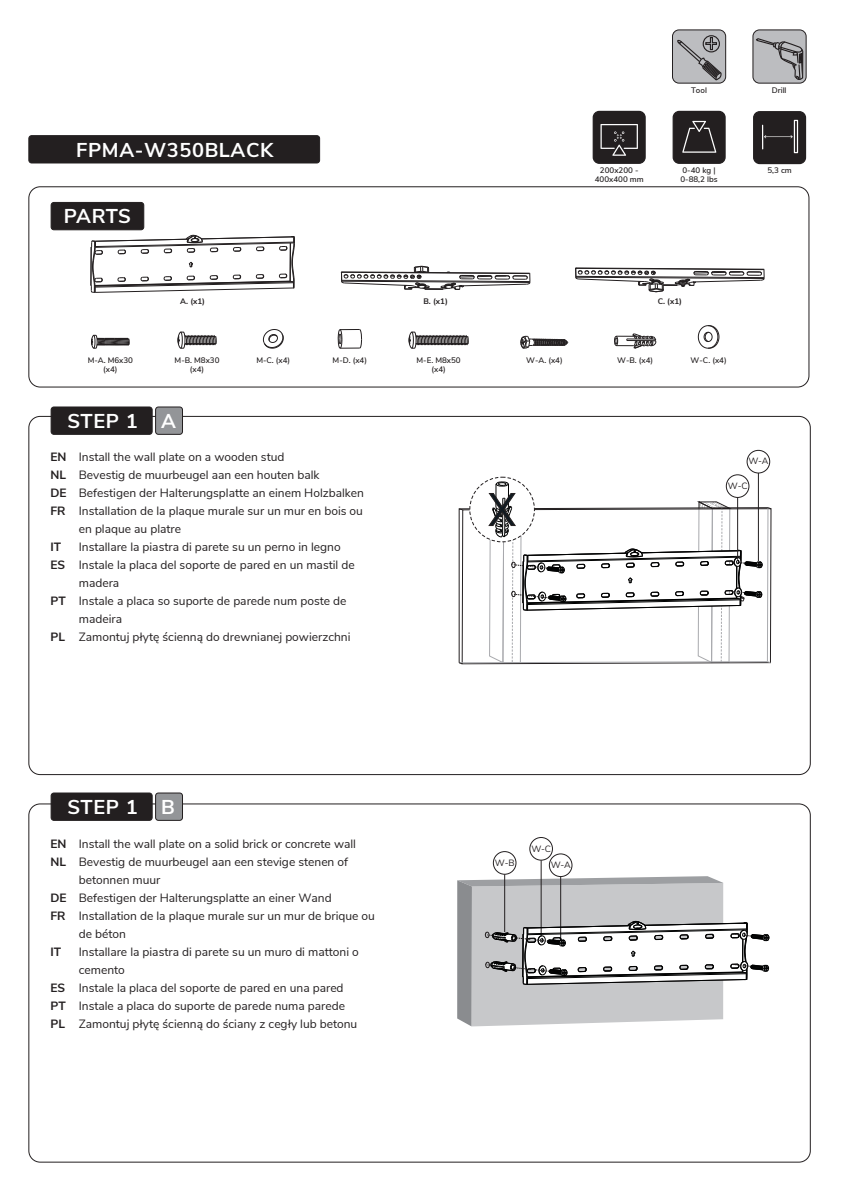
<style>
.page{position:relative;width:842px;height:1191px;background:#fff}
.page>*{position:absolute;margin:0;border:0;box-sizing:border-box;transform-origin:0 0}
.t1{font:700 20px "Nunito Sans";letter-spacing:.03em;color:#fff}
.t2{font:12px/18px "Nunito Sans";color:#231f20}
.t3{font:700 12px/18px "Nunito Sans";color:#231f20}
.t4{font:9.2px "Nunito Sans";color:#231f20}
.t5{font:600 8px/9.6px "Nunito Sans";color:#231f20;text-align:center}
.t6{font:700 8px "Nunito Sans";color:#231f20}
</style>
<div class="page">
<div style="left:28px;top:186px;width:781px;height:201px;border:1px solid #231f20;border-radius:11px"></div>
<div style="left:51px;top:202px;width:93px;height:28px;background:#231f20;border-radius:3px"></div>
<div style="left:51px;top:202px;width:93px;height:28px;border:1px solid #231f20;border-radius:3px"></div>
<div style="left:29px;top:136px;width:291px;height:27px;background:#231f20;border-radius:3px"></div>
<div style="left:28px;top:135px;width:292px;height:28px;border:1px solid #231f20;border-radius:3px"></div>
<svg style="left:673px;top:111px;width:53px;height:53px;background:#332f30"></svg>
<svg style="left:593px;top:111px;width:53px;height:53px;background:#363334"></svg>
<div style="left:753px;top:30px;width:53px;height:53px;border:1px solid #231f20;border-radius:7px"></div>
<svg style="left:755px;top:29px;width:49px;height:53px;background:#a5a5a8"></svg>
<div style="left:672px;top:30px;width:54px;height:53px;background:#bcbdc0;border-radius:7px"></div>
<div style="left:672px;top:30px;width:54px;height:53px;border:1px solid #231f20;border-radius:7px"></div>
<div style="left:703px;top:35px;width:17px;height:17px;border:1px solid #231f20;border-radius:50%"></div>
<svg style="left:677px;top:36px;width:45px;height:46px"></svg>
<svg style="left:753px;top:111px;width:53px;height:53px;background:#302d2e"></svg>
<div style="left:51px;top:407px;width:101px;height:27px;background:#231f20;border-radius:3px"></div>
<div style="left:51px;top:406px;width:102px;height:29px;border:1px solid #231f20;border-radius:3px"></div>
<div style="left:156px;top:407px;width:26px;height:27px;background:#939598;border-radius:3px"></div>
<div style="left:155px;top:406px;width:28px;height:29px;border:1px solid #231f20;border-radius:3px"></div>
<div style="left:51px;top:793px;width:101px;height:27px;background:#231f20;border-radius:3px"></div>
<div style="left:51px;top:792px;width:102px;height:29px;border:1px solid #231f20;border-radius:3px"></div>
<div style="left:156px;top:793px;width:26px;height:27px;background:#939598;border-radius:3px"></div>
<div style="left:155px;top:792px;width:28px;height:29px;border:1px solid #231f20;border-radius:3px"></div>
<svg style="left:614px;top:333px;width:43px;height:16px"></svg>
<svg style="left:698px;top:325px;width:22px;height:24px"></svg>
<svg style="left:520px;top:335px;width:49px;height:14px"></svg>
<svg style="left:90px;top:234px;width:205px;height:59px"></svg>
<hr style="left:91px;top:247px;width:1px;height:38px;background:#231f20">
<svg style="left:341px;top:265px;width:190px;height:25px"></svg>
<svg style="left:575px;top:267px;width:190px;height:25px"></svg>
<svg style="left:91px;top:335px;width:39px;height:14px"></svg>
<svg style="left:178px;top:331px;width:39px;height:18px"></svg>
<svg style="left:409px;top:331px;width:60px;height:18px"></svg>
<svg style="left:263px;top:329px;width:21px;height:20px"></svg>
<svg style="left:337px;top:329px;width:25px;height:20px"></svg>
<div style="left:747px;top:450px;width:23px;height:23px;border:1px solid #231f20;border-radius:50%"></div>
<svg style="left:726px;top:475px;width:23px;height:22px"></svg>
<div style="left:726px;top:474px;width:23px;height:24px;border:1px solid #231f20;border-radius:50%"></div>
<hr style="left:758px;top:473px;width:1px;height:88px;background:#231f20">
<svg style="left:458px;top:481px;width:314px;height:183px"></svg>
<hr style="left:737px;top:497px;width:1px;height:63px;background:#231f20">
<hr style="left:504px;top:874px;width:1px;height:58px;background:#231f20">
<hr style="left:541px;top:860px;width:1px;height:75px;background:#231f20">
<svg style="left:457px;top:876px;width:313px;height:150px"></svg>
<div style="left:549px;top:853px;width:23px;height:24px;border:1px solid #231f20;border-radius:50%"></div>
<div style="left:529px;top:837px;width:24px;height:23px;border:1px solid #231f20;border-radius:50%"></div>
<div style="left:493px;top:851px;width:23px;height:23px;border:1px solid #231f20;border-radius:50%"></div>
<h1 class="t1" style="left:76px;top:135px;width:199px">FPMA-W350BLACK</h1>
<h1 class="t1" style="left:64px;top:201px;width:69px">PARTS</h1>
<p class="t5" style="left:691px;top:85px;width:17px">Tool</p>
<p class="t5" style="left:772px;top:85px;width:16px">Drill</p>
<p class="t5" style="left:595px;top:164px;width:50px">200x200 -<br>400x400 mm</p>
<p class="t5" style="left:767px;top:164px;width:26px">5,3 cm</p>
<p class="t5" style="left:680px;top:164px;width:39px;text-align:left">0-40 kg |<br>0-88,2 lbs</p>
<p class="t6" style="left:180px;top:295px;width:26px">A. (x1)</p>
<p class="t6" style="left:423px;top:295px;width:26px">B. (x1)</p>
<p class="t6" style="left:658px;top:295px;width:26px">C. (x1)</p>
<p class="t5" style="left:88px;top:355px;width:47px">M-A. M6x30 (x4)</p>
<p class="t5" style="left:175px;top:355px;width:46px">M-B. M8x30 (x4)</p>
<p class="t5" style="left:256px;top:355px;width:35px">M-C. (x4)</p>
<p class="t5" style="left:333px;top:355px;width:36px">M-D. (x4)</p>
<p class="t5" style="left:417px;top:355px;width:46px">M-E. M8x50 (x4)</p>
<p class="t5" style="left:526px;top:355px;width:38px">W-A. (x4)</p>
<p class="t5" style="left:617px;top:355px;width:38px">W-B. (x4)</p>
<p class="t5" style="left:691px;top:355px;width:38px">W-C. (x4)</p>
<h1 class="t1" style="left:68px;top:406px;width:110px">STEP 1 A</h1>
<p class="t3" style="left:50px;top:447px;width:18px;text-align:justify">EN NL DE FR</p>
<p class="t3" style="left:50px;top:537px;width:16px">IT<br>ES</p>
<p class="t3" style="left:50px;top:591px;width:17px">PT</p>
<p class="t3" style="left:50px;top:627px;width:16px">PL</p>
<p class="t2" style="left:79px;top:447px;width:287px">Install the wall plate on a wooden stud<br>Bevestig de muurbeugel aan een houten balk Befestigen der Halterungsplatte an einem Holzbalken Installation de la plaque murale sur un mur en bois ou en plaque au platre<br>Installare la piastra di parete su un perno in legno Instale la placa del soporte de pared en un mastil de madera<br>Instale a placa so suporte de parede num poste de madeira<br>Zamontuj płytę ścienną do drewnianej powierzchni</p>
<h1 class="t1" style="left:68px;top:792px;width:109px">STEP 1 B</h1>
<p class="t3" style="left:50px;top:834px;width:18px">EN<br>NL</p>
<p class="t3" style="left:50px;top:888px;width:18px">DE<br>FR</p>
<p class="t3" style="left:50px;top:942px;width:12px">IT</p>
<p class="t3" style="left:50px;top:978px;width:17px;text-align:justify">ES PT PL</p>
<p class="t2" style="left:79px;top:834px;width:298px">Install the wall plate on a solid brick or concrete wall Bevestig de muurbeugel aan een stevige stenen of betonnen muur<br>Befestigen der Halterungsplatte an einer Wand Installation de la plaque murale sur un mur de brique ou de béton<br>Installare la piastra di parete su un muro di mattoni o cemento<br>Instale la placa del soporte de pared en una pared Instale a placa do suporte de parede numa parede Zamontuj płytę ścienną do ściany z cegły lub betonu</p>
<p class="t4" style="left:495px;top:855px;width:21px">W-B</p>
<p class="t4" style="left:531px;top:841px;width:21px">W-C</p>
<p class="t4" style="left:551px;top:858px;width:22px">W-A</p>
<p class="t4" style="left:748px;top:454px;width:22px">W-A</p>
<p class="t4" style="left:728px;top:479px;width:21px">W-C</p>
</div>
